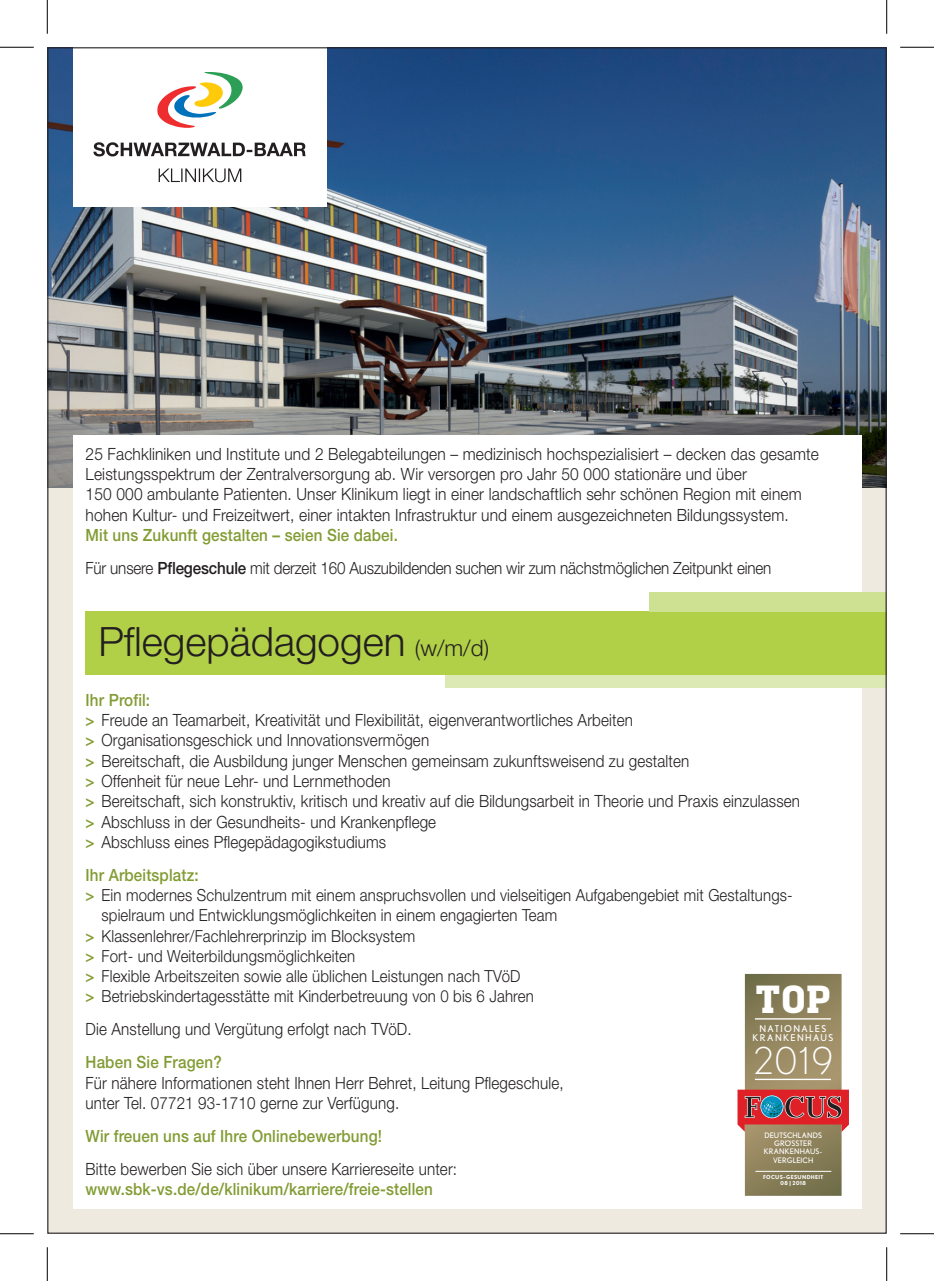
<style>
.page{position:relative;width:934px;height:1281px;background:#fff}
.page>*{position:absolute;margin:0;border:0;box-sizing:border-box;transform-origin:0 0}
.t1{font:300 40.5px "Helvetica Neue LT Std";color:#231f20}
.t2{font:300 36.9px "Nobel";color:#fff}
.t3{font:700 36.45px "Heron Serif";color:#fff}
.t4{font:300 16.88px/20.2px "Helvetica Neue LT Std";letter-spacing:.01em;color:#231f20;scale:.9 1}
.t5{font:300 16.88px/20.2px "Helvetica Neue LT Std";letter-spacing:.01em;color:#231f20;scale:.92 1}
.t6{font:300 16.88px/33.1px "Helvetica Neue LT Std";letter-spacing:-.01em;color:#231f20;scale:.9 1}
.t7{font:500 16.88px "Helvetica Neue LT Std";letter-spacing:.01em;color:#829c33;scale:.9 1}
.t8{font:300 16.65px "Helvetica Neue LT Std";letter-spacing:.01em;color:#231f20;scale:.9 1}
.t9{font:9.22px/9.2px "Nobel";letter-spacing:.13em;color:#fff;text-align:center}
.t10{font:7.65px/8.3px "Nobel";color:#fff;text-align:center}
.t11{font:700 5.4px/6.1px "Nobel";letter-spacing:.06em;color:#fff;text-align:center}
.s1{font-weight:500;color:#829c33}
.s2{font-weight:500}
.s3{font-size:22.5px}
</style>
<div class="page">
<div style="left:47px;top:47px;width:839px;height:1187px;background:#efeae0"></div>
<img style="left:49px;top:49px;width:835px;height:438px">
<div style="left:73px;top:47px;width:253px;height:160px;background:#fff"></div>
<svg style="left:157px;top:73px;width:85px;height:55px"></svg>
<svg style="left:93px;top:142px;width:212px;height:14px"></svg>
<svg style="left:159px;top:168px;width:82px;height:14px"></svg>
<div style="left:73px;top:435px;width:787px;height:773px;background:#fff"></div>
<div style="left:445px;top:675px;width:441px;height:13px;background:#dde9b4"></div>
<div style="left:86px;top:611px;width:800px;height:64px;background:#b1d048"></div>
<div style="left:649px;top:592px;width:237px;height:19px;background:#cee091"></div>
<svg style="left:737px;top:974px;width:111px;height:222px;background:#a2866b"></svg>
<hr style="left:754px;top:1079px;width:76px;height:1px;background:#fff">
<hr style="left:754px;top:1018px;width:76px;height:1px;background:#fff">
<hr style="left:755px;top:1171px;width:76px;height:1px;background:#fff">
<hr style="left:0;top:47px;width:34px;height:1px;background:#000">
<hr style="left:899px;top:47px;width:34px;height:1px;background:#000">
<hr style="left:0;top:1233px;width:34px;height:1px;background:#000">
<hr style="left:899px;top:1233px;width:34px;height:1px;background:#000">
<hr style="left:47px;top:0;width:1px;height:34px;background:#000">
<hr style="left:47px;top:1247px;width:1px;height:34px;background:#000">
<hr style="left:886px;top:0;width:1px;height:34px;background:#000">
<hr style="left:886px;top:1247px;width:1px;height:34px;background:#000">
<p class="t5" style="left:86px;top:443px;width:798px">25 Fachkliniken und Institute und 2 Belegabteilungen – medizinisch hochspezialisiert – decken das gesamte Leistungsspektrum der Zentralversorgung ab. Wir versorgen pro Jahr 50 000 stationäre und über<br>150 000 ambulante Patienten. Unser Klinikum liegt in einer landschaftlich sehr schönen Region mit einem hohen Kultur- und Freizeitwert, einer intakten Infrastruktur und einem ausgezeichneten Bildungssystem.</p>
<p class="t6" style="left:86px;top:518px;width:763px"><span class="s1">Mit uns Zukunft gestalten – seien Sie dabei.<br></span>Für unsere <span class="s2">Pflegeschule</span> mit derzeit 160 Auszubildenden suchen wir zum nächstmöglichen Zeitpunkt einen</p>
<h1 class="t1" style="left:98px;top:617px;width:392px">Pflegepädagogen <span class="s3">(w/m/d)</span></h1>
<p class="t4" style="left:86px;top:689px;width:795px"><span class="s1">Ihr Profil:<br>&gt;</span> Freude an Teamarbeit, Kreativität und Flexibilität, eigenverantwortliches Arbeiten<br><span class="s1">&gt;</span> Organisationsgeschick und Innovationsvermögen<br><span class="s1">&gt;</span> Bereitschaft, die Ausbildung junger Menschen gemeinsam zukunftsweisend zu gestalten<br><span class="s1">&gt;</span> Offenheit für neue Lehr- und Lernmethoden<br><span class="s1">&gt;</span> Bereitschaft, sich konstruktiv, kritisch und kreativ auf die Bildungsarbeit in Theorie und Praxis einzulassen <span class="s1">&gt;</span> Abschluss in der Gesundheits- und Krankenpflege<br><span class="s1">&gt;</span> Abschluss eines Pflegepädagogikstudiums</p>
<p class="t7" style="left:86px;top:865px;width:127px">Ihr Arbeitsplatz:</p>
<p class="t8" style="left:86px;top:885px;width:787px"><span class="s1">&gt;</span> Ein modernes Schulzentrum mit einem anspruchsvollen und vielseitigen Aufgabengebiet mit Gestaltungs-</p>
<p class="t8" style="left:101px;top:905px;width:507px">spielraum und Entwicklungsmöglichkeiten in einem engagierten Team</p>
<p class="t8" style="left:86px;top:925px;width:367px"><span class="s1">&gt;</span> Klassenlehrer/Fachlehrerprinzip im Blocksystem</p>
<p class="t8" style="left:86px;top:946px;width:301px"><span class="s1">&gt;</span> Fort- und Weiterbildungsmöglichkeiten</p>
<p class="t8" style="left:86px;top:966px;width:484px"><span class="s1">&gt;</span> Flexible Arbeitszeiten sowie alle üblichen Leistungen nach TVöD</p>
<p class="t8" style="left:86px;top:986px;width:499px"><span class="s1">&gt;</span> Betriebskindertagesstätte mit Kinderbetreuung von 0 bis 6 Jahren</p>
<p class="t4" style="left:86px;top:1019px;width:364px">Die Anstellung und Vergütung erfolgt nach TVöD.</p>
<p class="t7" style="left:86px;top:1052px;width:153px">Haben Sie Fragen?</p>
<p class="t4" style="left:86px;top:1072px;width:532px">Für nähere Informationen steht Ihnen Herr Behret, Leitung Pflegeschule, unter Tel. 07721 93-1710 gerne zur Verfügung.</p>
<p class="t7" style="left:86px;top:1126px;width:331px">Wir freuen uns auf Ihre Onlinebewerbung!</p>
<p class="t4" style="left:86px;top:1158px;width:414px">Bitte bewerben Sie sich über unsere Karriereseite unter:</p>
<p class="t7" style="left:86px;top:1179px;width:387px">www.sbk-vs.de/de/klinikum/karriere/freie-stellen</p>
<h3 class="t3" style="left:755px;top:975px;width:77px">TOP</h3>
<p class="t9" style="left:752px;top:1023px;width:82px">NATIONALES<br>KRANKENHAUS</p>
<h2 class="t2" style="left:751px;top:1039px;width:84px">2019</h2>
<p class="t10" style="left:763px;top:1130px;width:60px">DEUTSCHLANDS<br>GRÖSSTER<br>KRANKENHAUS-<br>VERGLEICH</p>
<p class="t11" style="left:763px;top:1174px;width:61px">FOCUS–GESUNDHEIT<br>08 | 2018</p>
</div>
